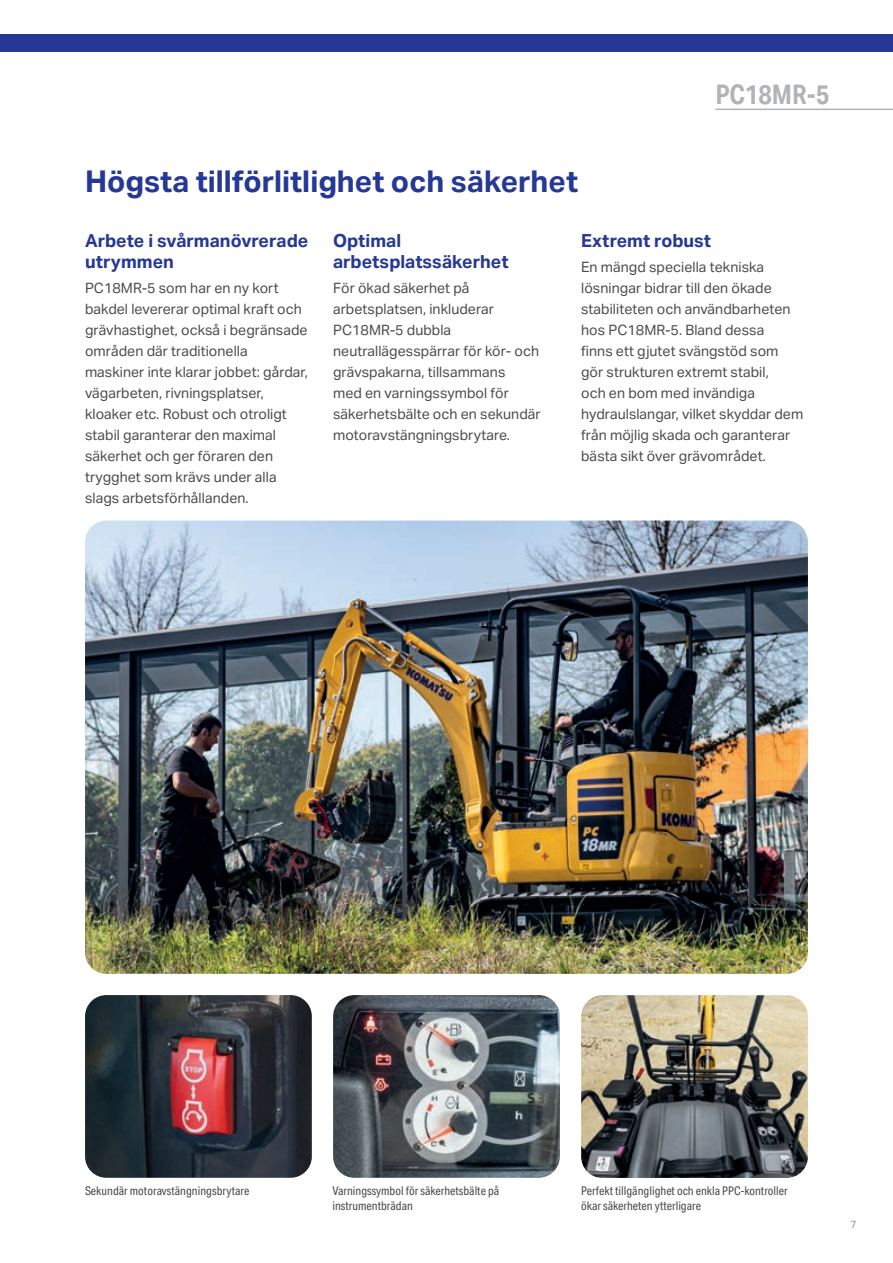
<style>
.page{position:relative;width:893px;height:1263px;background:#fff}
.page>*{position:absolute;margin:0;border:0;box-sizing:border-box;transform-origin:0 0}
.t1{font:700 30px "Aktiv Grotesk";color:#263895}
.t2{font:700 27px "Aktiv Grotesk Cd";color:#b2b3b7}
.t3{font:700 18px/21px "Aktiv Grotesk";color:#263895}
.t4{font:14.25px/21px "Aktiv Grotesk";color:#4b4c4d}
.t5{font:12px/15px "Aktiv Grotesk Cd";color:#4b4c4d}
.t6{font:10.5px "Aktiv Grotesk";color:#939598}
</style>
<div class="page">
<img style="left:333px;top:995px;width:227px;height:183px">
<img style="left:85px;top:995px;width:227px;height:183px">
<img style="left:85px;top:520px;width:723px;height:454px">
<img style="left:581px;top:995px;width:227px;height:183px">
<div style="left:0;top:34px;width:893px;height:17px;background:#263895"></div>
<hr style="left:715px;top:109px;width:178px;height:1px;background:#b2b3b7">
<h1 class="t1" style="left:85px;top:164px;width:494px">Högsta tillförlitlighet och säkerhet</h1>
<h2 class="t2" style="left:715px;top:79px;width:115px">PC18MR-5</h2>
<p class="t3" style="left:85px;top:230px;width:225px">Arbete i svårmanövrerade utrymmen</p>
<p class="t4" style="left:85px;top:278px;width:224px">PC18MR-5 som har en ny kort bakdel levererar optimal kraft och grävhastighet, också i begränsade områden där traditionella maskiner inte klarar jobbet: gårdar, vägarbeten, rivningsplatser, kloaker etc. Robust och otroligt stabil garanterar den maximal säkerhet och ger föraren den trygghet som krävs under alla slags arbetsförhållanden.</p>
<p class="t3" style="left:333px;top:230px;width:177px">Optimal arbetsplatssäkerhet</p>
<p class="t4" style="left:333px;top:278px;width:209px">För ökad säkerhet på arbetsplatsen, inkluderar<br>PC18MR-5 dubbla neutrallägesspärrar för kör- och grävspakarna, tillsammans<br>med en varningssymbol för säkerhetsbälte och en sekundär motoravstängningsbrytare.</p>
<p class="t3" style="left:581px;top:230px;width:131px">Extremt robust</p>
<p class="t4" style="left:581px;top:257px;width:224px">En mängd speciella tekniska lösningar bidrar till den ökade stabiliteten och användbarheten hos PC18MR-5. Bland dessa<br>finns ett gjutet svängstöd som gör strukturen extremt stabil,<br>och en bom med invändiga hydraulslangar, vilket skyddar dem från möjlig skada och garanterar bästa sikt över grävområdet.</p>
<p class="t5" style="left:85px;top:1183px;width:166px">Sekundär motoravstängningsbrytare</p>
<p class="t5" style="left:332px;top:1183px;width:168px">Varningssymbol för säkerhetsbälte på instrumentbrädan</p>
<p class="t5" style="left:581px;top:1183px;width:208px">Perfekt tillgänglighet och enkla PPC-kontroller ökar säkerheten ytterligare</p>
<p class="t6" style="left:850px;top:1218px;width:8px">7</p>
</div>
